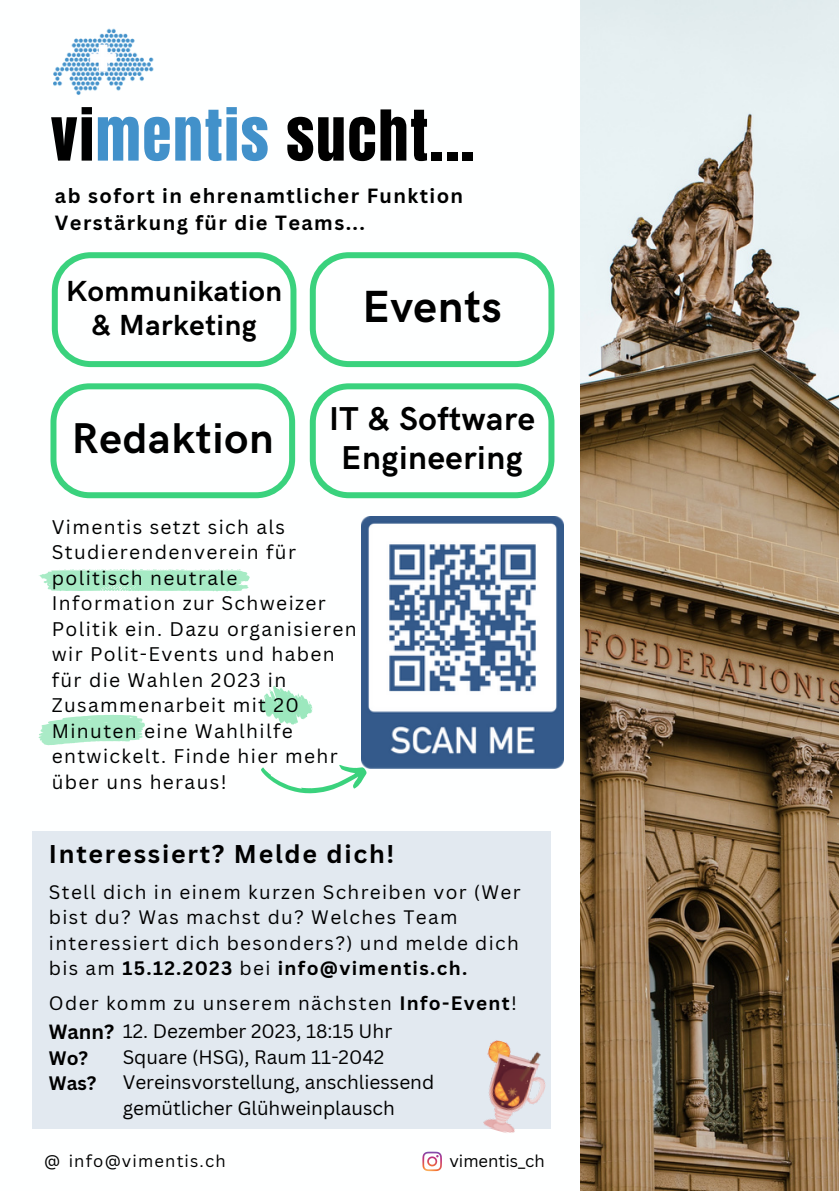
<style>
.page{position:relative;width:839px;height:1191px;background:#fff}
.page>*{position:absolute;margin:0;border:0;box-sizing:border-box;transform-origin:0 0}
.t1{font:59.2px "Anton";letter-spacing:.03em;color:#000}
.t2{font:700 45.2px "HK Grotesk";letter-spacing:.02em;color:#000}
.t3{font:700 43.2px "HK Grotesk";letter-spacing:.02em;color:#000}
.t4{font:700 33.2px/39px "HK Grotesk";letter-spacing:.02em;color:#000;text-align:center}
.t5{font:700 29.2px/34.4px "HK Grotesk";letter-spacing:.02em;color:#000;text-align:center}
.t6{font:700 25px "Canva Sans";letter-spacing:.07em;color:#000}
.t7{font:700 20px/27px "Canva Sans";letter-spacing:.07em;color:#000}
.t8{font:19.2px/25.6px "Canva Sans";letter-spacing:.07em;color:#000}
.t9{font:19px/25.6px "Canva Sans";letter-spacing:.07em;color:#000}
.t10{font:19px/25.6px "Canva Sans";color:#000}
.t11{font:700 19px "Canva Sans";color:#000}
.t12{font:16.6px "Canva Sans";letter-spacing:.07em;color:#000}
.t13{font:16.6px "Canva Sans";color:#000}
.s1{color:#4291ca}
.s2{font-weight:700}
.s3{font-weight:700;font-size:20px}
</style>
<div class="page">
<img style="left:580px;top:0;width:258px;height:1191px">
<svg style="left:422px;top:1152px;width:20px;height:19px"></svg>
<div style="left:32px;top:831px;width:518px;height:298px;background:#e2e9f0"></div>
<svg style="left:39px;top:715px;width:106px;height:30px"></svg>
<img style="left:53px;top:28px;width:101px;height:67px">
<svg style="left:52px;top:252px;width:244px;height:115px"></svg>
<svg style="left:310px;top:252px;width:244px;height:115px"></svg>
<svg style="left:50px;top:383px;width:245px;height:115px"></svg>
<svg style="left:310px;top:383px;width:244px;height:115px"></svg>
<svg style="left:39px;top:569px;width:211px;height:22px;background:#b2edcc"></svg>
<img style="left:483px;top:1039px;width:68px;height:94px">
<svg style="left:260px;top:685px;width:53px;height:39px"></svg>
<svg style="left:261px;top:765px;width:107px;height:29px"></svg>
<img style="left:361px;top:516px;width:202px;height:252px">
<p class="t1" style="left:50px;top:93px;width:425px">vi<span class="s1">mentis</span> sucht...</p>
<p class="t7" style="left:55px;top:181px;width:410px">ab sofort in ehrenamtlicher Funktion<br>Verstärkung für die Teams...</p>
<p class="t5" style="left:66px;top:275px;width:217px">Kommunikation &amp; Marketing</p>
<p class="t3" style="left:72px;top:414px;width:203px">Redaktion</p>
<p class="t2" style="left:362px;top:281px;width:141px">Events</p>
<p class="t4" style="left:329px;top:401px;width:207px">IT &amp; Software<br>Engineering</p>
<p class="t8" style="left:52px;top:514px;width:306px">Vimentis setzt sich als<br>Studierendenverein für politisch neutrale<br>Information zur Schweizer<br>Politik ein. Dazu organisieren wir Polit-Events und haben für die Wahlen 2023 in<br>Zusammenarbeit mit 20<br>Minuten eine Wahlhilfe entwickelt. Finde hier mehr über uns heraus!</p>
<p class="t6" style="left:49px;top:836px;width:347px">Interessiert? Melde dich!</p>
<p class="t9" style="left:49px;top:879px;width:473px">Stell dich in einem kurzen Schreiben vor (Wer bist du? Was machst du? Welches Team interessiert dich besonders?) und melde dich bis am <span class="s2">15.12.2023</span> bei <span class="s2">info@vimentis.ch.</span></p>
<p class="t9" style="left:49px;top:990px;width:469px">Oder komm zu unserem nächsten <span class="s2">Info-Event</span>!</p>
<p class="t10" style="left:49px;top:1018px;width:345px"><span class="s3">Wann?</span> 12. Dezember 2023, 18:15 Uhr</p>
<p class="t11" style="left:49px;top:1045px;width:41px">Wo?</p>
<p class="t11" style="left:49px;top:1070px;width:49px">Was?</p>
<p class="t10" style="left:123px;top:1043px;width:263px">Square (HSG), Raum 11-2042</p>
<p class="t10" style="left:123px;top:1069px;width:313px">Vereinsvorstellung, anschliessend gemütlicher Glühweinplausch</p>
<p class="t12" style="left:69px;top:1149px;width:158px">info@vimentis.ch</p>
<p class="t12" style="left:44px;top:1149px;width:18px">@</p>
<p class="t13" style="left:449px;top:1149px;width:97px">vimentis_ch</p>
</div>
